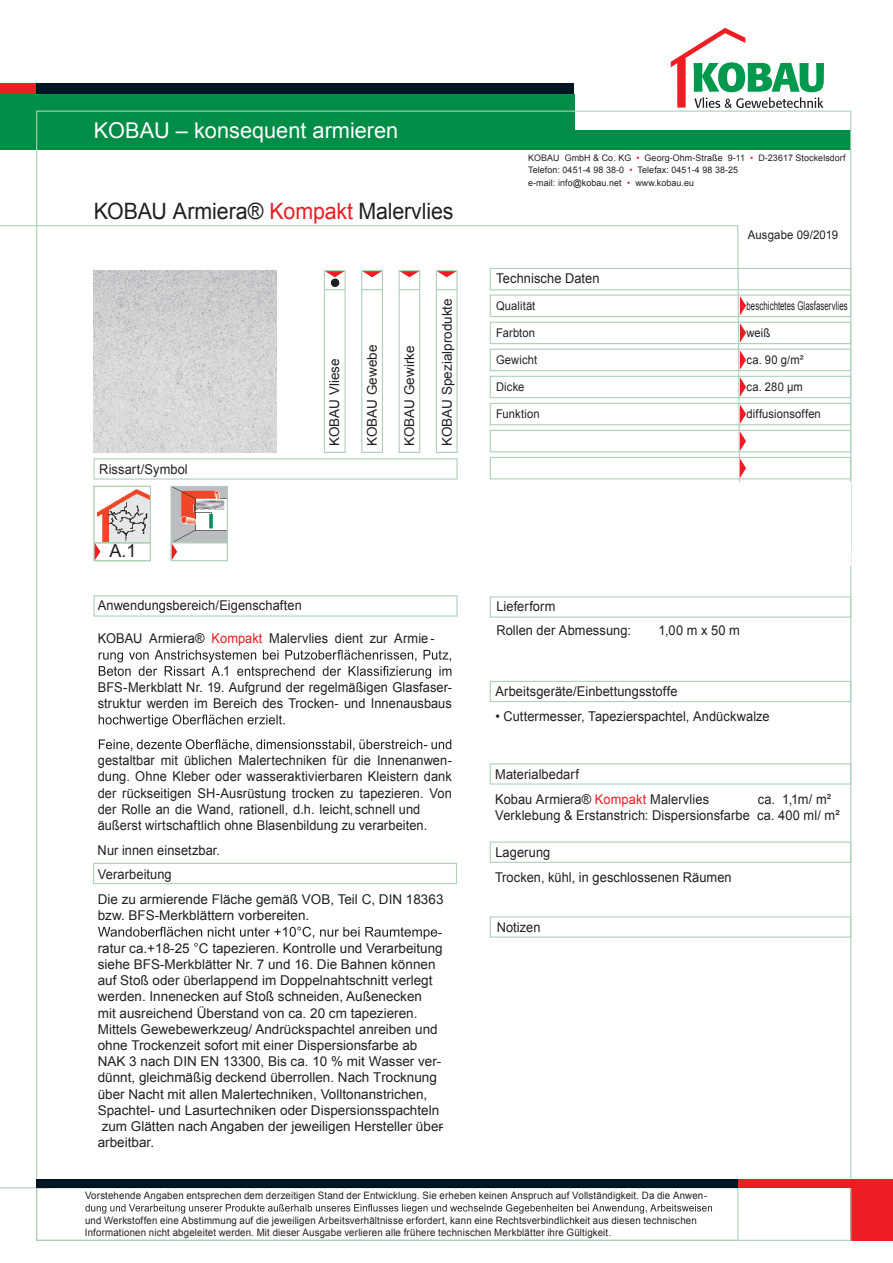
<style>
.page{position:relative;width:893px;height:1263px;background:#fff}
.page>*{position:absolute;margin:0;border:0;box-sizing:border-box;transform-origin:0 0}
.t1{font:22.5px "Arial";letter-spacing:-.005em;color:#231f20;scale:.95 1}
.t2{font:21.75px "Arial";color:#fff}
.t3{font:18px "Arial";color:#231f20}
.t4{font:13.5px/16.2px "Arial";color:#231f20;scale:.95 1}
.t5{font:13.5px/16.2px "Arial";color:#231f20}
.t6{font:12px "Arial";letter-spacing:.01em;color:#231f20;scale:.93 1}
.t7{font:12px "Arial";letter-spacing:.01em;color:#231f20;scale:.65 1}
.t8{font:12px "Arial";letter-spacing:.01em;color:#231f20;scale:.95 1}
.t9{font:10.2px/12.3px "Arial";letter-spacing:.015em;color:#231f20;scale:.95 1}
.t10{font:9px/12.1px "Arial";letter-spacing:.01em;color:#231f20}
.s1{color:#ee1d23}
</style>
<div class="page">
<div style="left:851px;top:1185px;width:42px;height:56px;background:#ee1d23"></div>
<div style="left:0;top:83px;width:43px;height:11px;background:#ee1d23"></div>
<div style="left:36px;top:83px;width:538px;height:11px;background:#001522"></div>
<div style="left:0;top:94px;width:574px;height:39px;background:#008d47"></div>
<div style="left:0;top:130px;width:850px;height:19px;background:#008d47"></div>
<div style="left:36px;top:1187px;width:702px;height:54px;border:1px solid #add0b8"></div>
<hr style="left:0;top:1187px;width:49px;height:1px;background:#add0b8">
<div style="left:36px;top:1179px;width:703px;height:8px;background:#001522"></div>
<svg style="left:85px;top:1204px;width:627px;height:9px"></svg>
<div style="left:490px;top:268px;width:361px;height:22px;background:#fff;border:1px solid #add0b8"></div>
<div style="left:490px;top:763px;width:361px;height:21px;border:1px solid #add0b8"></div>
<div style="left:490px;top:841px;width:361px;height:22px;border:1px solid #add0b8"></div>
<div style="left:490px;top:916px;width:361px;height:22px;border:1px solid #add0b8"></div>
<div style="left:94px;top:542px;width:57px;height:19px;border:1px solid #add0b8"></div>
<svg style="left:95px;top:545px;width:5px;height:15px"></svg>
<div style="left:490px;top:596px;width:361px;height:22px;border:1px solid #add0b8"></div>
<div style="left:490px;top:681px;width:361px;height:21px;border:1px solid #add0b8"></div>
<svg style="left:99px;top:650px;width:352px;height:29px"></svg>
<svg style="left:99px;top:714px;width:186px;height:13px"></svg>
<svg style="left:99px;top:739px;width:352px;height:12px"></svg>
<div style="left:93px;top:863px;width:364px;height:21px;border:1px solid #add0b8"></div>
<svg style="left:98px;top:927px;width:339px;height:12px"></svg>
<div style="left:170px;top:542px;width:58px;height:19px;border:1px solid #add0b8"></div>
<svg style="left:172px;top:545px;width:5px;height:15px"></svg>
<div style="left:94px;top:595px;width:364px;height:22px;border:1px solid #add0b8"></div>
<svg style="left:0;top:225px;width:741px;height:320px"></svg>
<div style="left:490px;top:295px;width:361px;height:22px;border:1px solid #add0b8"></div>
<svg style="left:740px;top:296px;width:6px;height:20px"></svg>
<div style="left:490px;top:322px;width:361px;height:22px;border:1px solid #add0b8"></div>
<svg style="left:740px;top:323px;width:6px;height:20px"></svg>
<div style="left:490px;top:349px;width:361px;height:22px;border:1px solid #add0b8"></div>
<svg style="left:740px;top:350px;width:6px;height:20px"></svg>
<div style="left:490px;top:376px;width:361px;height:22px;border:1px solid #add0b8"></div>
<svg style="left:740px;top:377px;width:6px;height:20px"></svg>
<div style="left:490px;top:430px;width:361px;height:22px;border:1px solid #add0b8"></div>
<svg style="left:740px;top:431px;width:6px;height:20px"></svg>
<div style="left:490px;top:457px;width:361px;height:22px;border:1px solid #add0b8"></div>
<svg style="left:740px;top:458px;width:6px;height:20px"></svg>
<div style="left:490px;top:403px;width:361px;height:22px;border:1px solid #add0b8"></div>
<svg style="left:740px;top:404px;width:6px;height:20px"></svg>
<div style="left:484px;top:482px;width:366px;height:83px;background:#fff"></div>
<img style="left:94px;top:270px;width:182px;height:183px">
<div style="left:739px;top:1179px;width:154px;height:8px;background:#ee1d23"></div>
<svg style="left:671px;top:28px;width:153px;height:80px"></svg>
<h2 class="t2" style="left:94px;top:116px;width:306px">KOBAU – konsequent armieren</h2>
<h1 class="t1" style="left:94px;top:196px;width:380px">KOBAU Armiera® <span class="s1">Kompakt</span> Malervlies</h1>
<p class="t4" style="left:99px;top:461px;width:95px">Rissart/Symbol</p>
<h3 class="t3" style="left:110px;top:539px;width:29px">A.1</h3>
<p class="t5" style="left:326px;top:446px;width:89px;rotate:-90deg">KOBAU Vliese</p>
<p class="t5" style="left:364px;top:446px;width:103px;rotate:-90deg">KOBAU Gewebe</p>
<p class="t5" style="left:401px;top:446px;width:102px;rotate:-90deg">KOBAU Gewirke</p>
<p class="t5" style="left:439px;top:446px;width:149px;rotate:-90deg">KOBAU Spezialprodukte</p>
<p class="t4" style="left:98px;top:597px;width:216px">Anwendungsbereich/Eigenschaften</p>
<p class="t4" style="left:98px;top:631px;width:356px">KOBAU Armiera® <span class="s1">Kompakt</span> Malervlies dient zur Armie -</p>
<p class="t4" style="left:98px;top:679px;width:375px">BFS-Merkblatt Nr. 19. Aufgrund der regelmäßigen Glasfaser&shy;struktur werden im Bereich des Trocken- und Innenausbaus</p>
<p class="t4" style="left:98px;top:752px;width:375px">gestaltbar mit üblichen Malertechniken für die Innenanwen&shy;dung. Ohne Kleber oder wasseraktivierbaren Kleistern dank der rückseitigen SH-Ausrüstung trocken zu tapezieren. Von der Rolle an die Wand, rationell, d.h. leicht,schnell und äußerst wirtschaftlich ohne Blasenbildung zu verarbeiten.</p>
<p class="t4" style="left:98px;top:838px;width:366px;line-height:24.8px">Nur innen einsetzbar.<br>Verarbeitung<br>Die zu armierende Fläche gemäß VOB, Teil C, DIN 18363</p>
<p class="t5" style="left:98px;top:908px;width:213px">bzw. BFS-Merkblättern vorbereiten.</p>
<p class="t5" style="left:98px;top:924px;width:347px;text-indent:340px">- ratur ca.+18-25 °C tapezieren. Kontrolle und Verarbeitung siehe BFS-Merkblätter Nr. 7 und 16. Die Bahnen können auf Stoß oder überlappend im Doppelnahtschnitt verlegt werden. Innenecken auf Stoß schneiden, Außenecken<br>mit ausreichend Überstand von ca. 20 cm tapezieren.<br>Mittels Gewebewerkzeug/ Andrückspachtel anreiben und ohne Trockenzeit sofort mit einer Dispersionsfarbe ab NAK 3 nach DIN EN 13300, Bis ca. 10 % mit Wasser ver&shy;dünnt, gleichmäßig deckend überrollen. Nach Trocknung über Nacht mit allen Malertechniken, Volltonanstrichen, Spachtel- und Lasurtechniken oder Dispersionsspachteln zum Glätten nach Angaben der jeweiligen Hersteller über&shy;arbeitbar.</p>
<p class="t10" style="left:528px;top:152px;width:319px">KOBAU GmbH &amp; Co. KG <span class="s1">•</span> Georg-Ohm-Straße 9-11 <span class="s1">•</span> D-23617 Stockelsdorf<br>Telefon: 0451-4 98 38-0 <span class="s1">•</span> Telefax: 0451-4 98 38-25<br>e-mail: info@kobau.net <span class="s1">•</span> www.kobau.eu</p>
<p class="t8" style="left:748px;top:227px;width:97px">Ausgabe 09/2019</p>
<p class="t4" style="left:496px;top:271px;width:110px">Technische Daten</p>
<p class="t6" style="left:496px;top:298px;width:44px">Qualität</p>
<p class="t7" style="left:746px;top:298px;width:157px">beschichtetes Glasfaservlies</p>
<p class="t6" style="left:496px;top:325px;width:43px">Farbton</p>
<p class="t6" style="left:746px;top:325px;width:27px">weiß</p>
<p class="t6" style="left:496px;top:352px;width:46px">Gewicht</p>
<p class="t6" style="left:746px;top:352px;width:63px">ca. 90 g/m²</p>
<p class="t6" style="left:496px;top:379px;width:32px">Dicke</p>
<p class="t6" style="left:746px;top:379px;width:62px">ca. 280 µm</p>
<p class="t6" style="left:496px;top:406px;width:48px">Funktion</p>
<p class="t6" style="left:746px;top:406px;width:81px">diffusionsoffen</p>
<p class="t4" style="left:496px;top:594px;width:143px;line-height:24.8px">Lieferform<br>Rollen der Abmessung:</p>
<p class="t4" style="left:658px;top:623px;width:87px">1,00 m x 50 m</p>
<p class="t4" style="left:495px;top:683px;width:193px">Arbeitsgeräte/Einbettungsstoffe</p>
<p class="t4" style="left:495px;top:708px;width:290px">• Cuttermesser, Tapezierspachtel, Andückwalze</p>
<p class="t4" style="left:495px;top:762px;width:227px;line-height:24.8px">Materialbedarf<br>Kobau Armiera® <span class="s1">Kompakt</span> Malervlies</p>
<p class="t4" style="left:495px;top:791px;width:364px;text-indent:262px">ca. 1,1m/ m²<br>Verklebung &amp; Erstanstrich: Dispersionsfarbe ca. 400 ml/ m²</p>
<p class="t4" style="left:495px;top:840px;width:250px;line-height:24.8px">Lagerung<br>Trocken, kühl, in geschlossenen Räumen</p>
<p class="t4" style="left:497px;top:919px;width:48px">Notizen</p>
<p class="t9" style="left:85px;top:1189px;width:656px">Vorstehende Angaben entsprechen dem derzeitigen Stand der Entwicklung. Sie erheben keinen Anspruch auf Vollständigkeit. Da die Anwen-</p>
<p class="t9" style="left:85px;top:1214px;width:646px">und Werkstoffen eine Abstimmung auf die jeweiligen Arbeitsverhältnisse erfordert, kann eine Rechtsverbindlichkeit aus diesen technischen<br>Informationen nicht abgeleitet werden. Mit dieser Ausgabe verlieren alle frühere technischen Merkblätter ihre Gültigkeit.</p>
</div>
